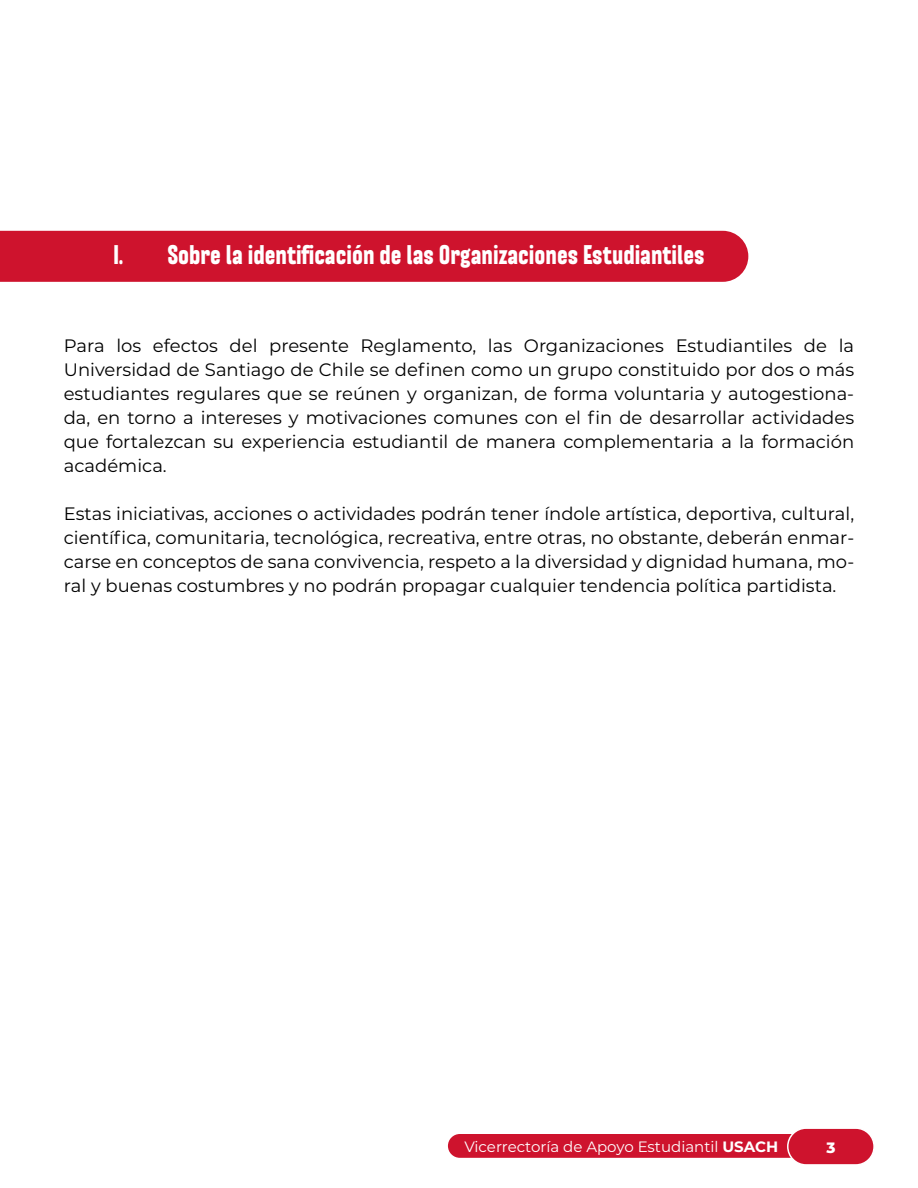
<style>
.page{position:relative;width:918px;height:1188px;background:#fff}
.page>*{position:absolute;margin:0;border:0;box-sizing:border-box;transform-origin:0 0}
.t1{font:27px "Mazurquica Pesada";color:#fff}
.t2{font:18px/24px "Montserrat";color:#000;text-align:justify}
.t3{font:15px "Montserrat";color:#fff}
.t4{font:800 15px "Montserrat";color:#fff}
.s1{font-weight:700}
</style>
<div class="page">
<div style="left:448px;top:1134px;width:362px;height:24px;background:#ce132d;border-radius:12px"></div>
<div style="left:788px;top:1128px;width:86px;height:37px;background:#ce132d;border-radius:18px"></div>
<div style="left:787px;top:1127px;width:88px;height:39px;border:2px solid #fff;border-radius:18px"></div>
<div style="left:0;top:231px;width:748px;height:51px;background:#ce132d"></div>
<h1 class="t1" style="left:113px;top:241px;width:593px">I. Sobre la identificación de las Organizaciones Estudiantiles</h1>
<p class="t2" style="left:64px;top:333px;width:792px">Para los efectos del presente Reglamento, las Organizaciones Estudiantiles de la Universidad de Santiago de Chile se definen como un grupo constituido por dos o más estudiantes regulares que se reúnen y organizan, de forma voluntaria y autogestiona&shy;da, en torno a intereses y motivaciones comunes con el fin de desarrollar actividades que fortalezcan su experiencia estudiantil de manera complementaria a la formación académica.</p>
<p class="t2" style="left:64px;top:501px;width:792px">Estas iniciativas, acciones o actividades podrán tener índole artística, deportiva, cultural, científica, comunitaria, tecnológica, recreativa, entre otras, no obstante, deberán enmar&shy;carse en conceptos de sana convivencia, respeto a la diversidad y dignidad humana, mo&shy;ral y buenas costumbres y no podrán propagar cualquier tendencia política partidista.</p>
<p class="t3" style="left:464px;top:1136px;width:315px">Vicerrectoría de Apoyo Estudiantil <span class="s1">USACH</span></p>
<p class="t4" style="left:826px;top:1136px;width:11px">3</p>
</div>
